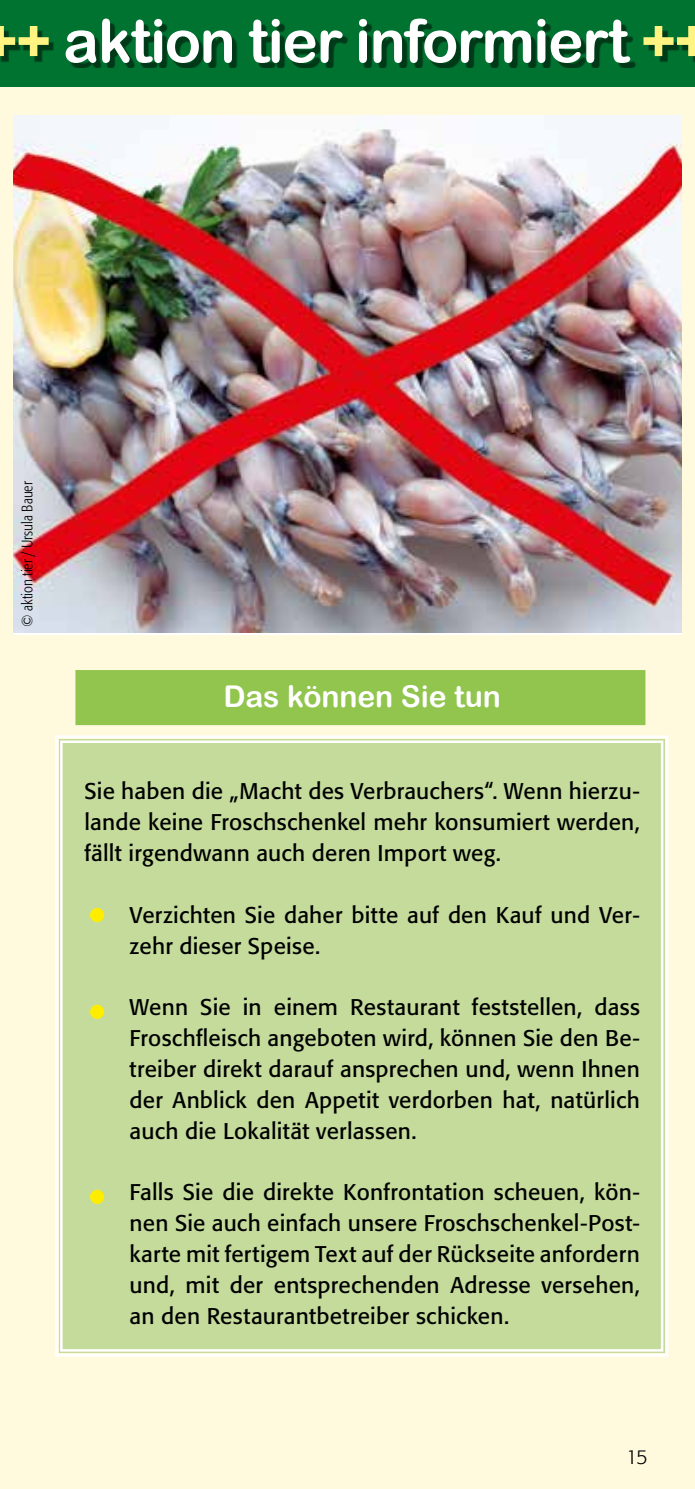
<style>
.page{position:relative;width:695px;height:1489px;background:#fff}
.page>*{position:absolute;margin:0;border:0;box-sizing:border-box;transform-origin:0 0}
.t1{font:60px "Arial Rounded MT Bold";letter-spacing:-.025em;color:#fff}
.t2{font:30px "Arial Rounded MT Bold";letter-spacing:-.005em;color:#fff}
.t3{font:22.5px/30.8px "Formata";letter-spacing:.01em;color:#000;text-align:justify}
.t4{font:300 20px "Formata";color:#000}
.t5{font:300 condensed 15px "Formata";color:#000}
.s1{color:#fff482}
</style>
<div class="page">
<div style="left:0;top:0;width:694px;height:1488px;background:#fff9de"></div>
<div style="left:0;top:0;width:694px;height:87px;background:#007330"></div>
<div style="left:0;top:24px;width:694px;height:44px;background:#000;opacity:.5"></div>
<div style="left:55px;top:735px;width:614px;height:622px;background:#c4db9b"></div>
<div style="left:75px;top:670px;width:570px;height:55px;background:#91c54e"></div>
<div style="left:90px;top:907px;width:14px;height:15px;background:#ffed00;border-radius:50%"></div>
<div style="left:90px;top:1004px;width:14px;height:14px;background:#ffed00;border-radius:50%"></div>
<div style="left:90px;top:1189px;width:14px;height:14px;background:#ffed00;border-radius:50%"></div>
<img style="left:14px;top:116px;width:667px;height:516px">
<h1 class="t1" style="left:-17px;top:5px;width:728px"><span class="s1">++</span> aktion tier informiert <span class="s1">++</span></h1>
<p class="t5" style="left:19px;top:626px;width:147px;rotate:-90deg">© aktion tier / Ursula Bauer</p>
<h2 class="t2" style="left:223px;top:678px;width:279px">Das können Sie tun</h2>
<p class="t3" style="left:85px;top:776px;width:556px">Sie haben die „Macht des Verbrauchers“. Wenn hierzu&shy;lande keine Froschschenkel mehr konsumiert werden, fällt irgendwann auch deren Import weg.</p>
<p class="t3" style="left:130px;top:899px;width:511px">Verzichten Sie daher bitte auf den Kauf und Ver&shy;zehr dieser Speise.</p>
<p class="t3" style="left:130px;top:991px;width:511px">Wenn Sie in einem Restaurant feststellen, dass Froschfleisch angeboten wird, können Sie den Be&shy;treiber direkt darauf ansprechen und, wenn Ihnen der Anblick den Appetit verdorben hat, natürlich auch die Lokalität verlassen.</p>
<p class="t3" style="left:130px;top:1176px;width:511px">Falls Sie die direkte Konfrontation scheuen, kön&shy;nen Sie auch einfach unsere Froschschenkel-Post&shy;karte mit fertigem Text auf der Rückseite anfordern und, mit der entsprechenden Adresse versehen, an den Restaurantbetreiber schicken.</p>
<p class="t4" style="left:625px;top:1445px;width:23px">15</p>
</div>
